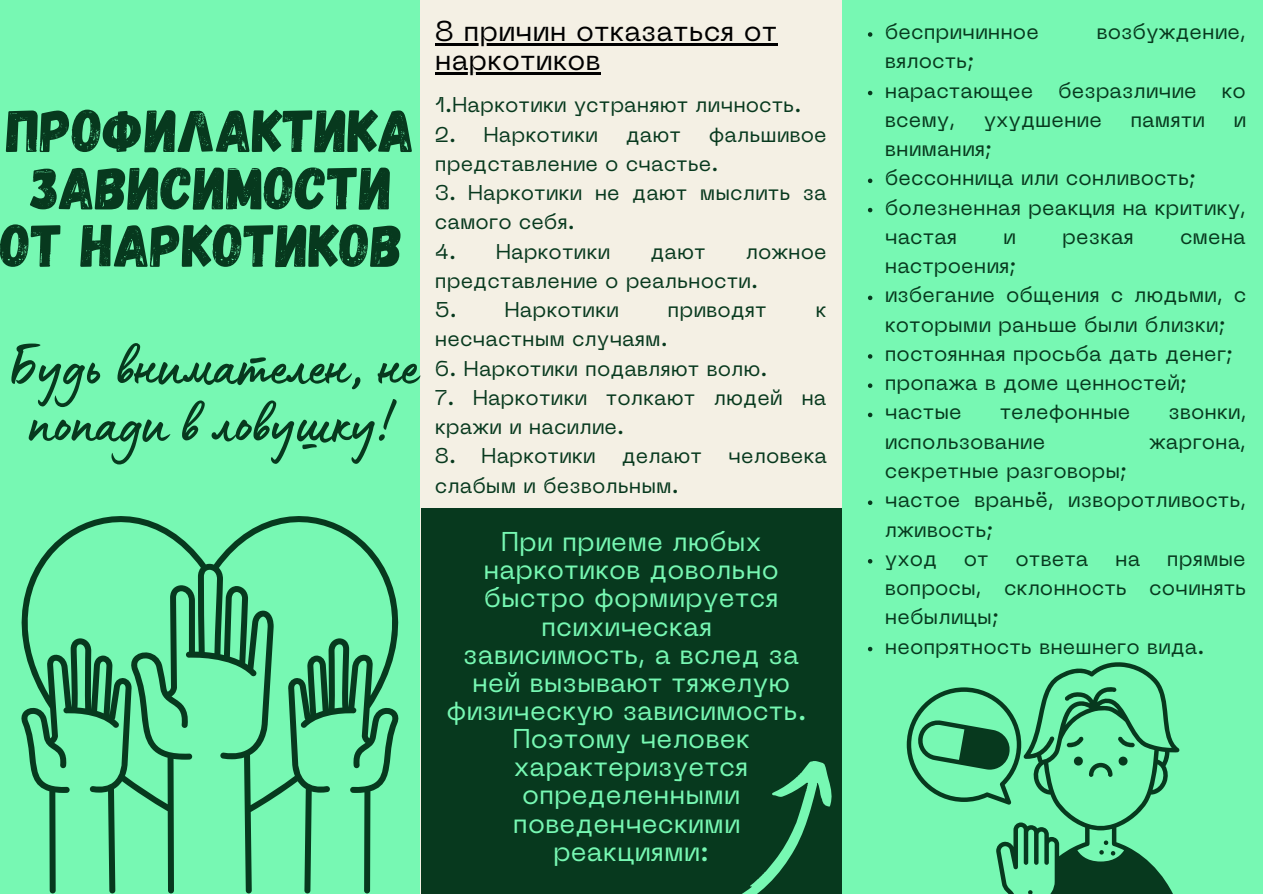
<style>
.page{position:relative;width:1263px;height:894px;background:#fff}
.page>*{position:absolute;margin:0;border:0;box-sizing:border-box;transform-origin:0 0}
.t1{font:60px/57.3px "Gagalin";color:#07391e;text-align:center}
.t2{font:60px/57.3px "Lumios Marker";color:#07391e;text-align:center}
.t3{font:28.5px/29.2px "PP Neue Machina";color:#000}
.t4{font:27px/28px "PP Neue Machina";color:#77f8b3;text-align:center}
.t5{font:21.15px/29.2px "PP Neue Machina";color:#07391e}
</style>
<div class="page">
<div style="left:0;top:0;width:1263px;height:893px;background:#77f8b3"></div>
<div style="left:420px;top:0;width:421px;height:893px;background:#f4f0e4"></div>
<div style="left:421px;top:508px;width:420px;height:385px;background:#07391e"></div>
<svg style="left:21px;top:516px;width:378px;height:377px"></svg>
<svg style="left:743px;top:746px;width:99px;height:147px"></svg>
<svg style="left:907px;top:662px;width:273px;height:231px"></svg>
<hr style="left:435px;top:43px;width:342px;height:3px;background:#000">
<hr style="left:435px;top:73px;width:166px;height:2px;background:#000">
<svg style="left:868px;top:32px;width:4px;height:5px"></svg>
<svg style="left:868px;top:91px;width:4px;height:4px"></svg>
<svg style="left:868px;top:178px;width:4px;height:5px"></svg>
<svg style="left:868px;top:208px;width:4px;height:4px"></svg>
<svg style="left:868px;top:295px;width:4px;height:5px"></svg>
<svg style="left:868px;top:354px;width:4px;height:4px"></svg>
<svg style="left:868px;top:383px;width:4px;height:5px"></svg>
<svg style="left:868px;top:412px;width:4px;height:5px"></svg>
<svg style="left:868px;top:500px;width:4px;height:5px"></svg>
<svg style="left:868px;top:559px;width:4px;height:4px"></svg>
<svg style="left:868px;top:646px;width:4px;height:5px"></svg>
<p class="t1" style="left:0;top:99px;width:416px">Профилактика зависимости от наркотиков</p>
<p class="t2" style="left:4px;top:347px;width:415px">Будь внимателен, не попади в ловушку!</p>
<p class="t3" style="left:435px;top:19px;width:344px">8 причин отказаться от наркотиков</p>
<p class="t5" style="left:435px;top:92px;width:368px">1.Наркотики устраняют личность.</p>
<p class="t5" style="left:435px;top:121px;width:165px">2. Наркотики</p>
<p class="t5" style="left:626px;top:121px;width:57px">дают</p>
<p class="t5" style="left:435px;top:121px;width:393px;text-indent:274px">фальшивое представление о счастье.</p>
<p class="t5" style="left:435px;top:180px;width:393px">3. Наркотики не дают мыслить за самого себя.</p>
<p class="t5" style="left:435px;top:238px;width:177px">4. Наркотики</p>
<p class="t5" style="left:650px;top:238px;width:57px">дают</p>
<p class="t5" style="left:435px;top:238px;width:393px;text-indent:311px">ложное представление о реальности.</p>
<p class="t5" style="left:435px;top:297px;width:186px">5. Наркотики</p>
<p class="t5" style="left:668px;top:297px;width:101px">приводят</p>
<p class="t5" style="left:815px;top:297px;width:13px">к</p>
<p class="t5" style="left:435px;top:326px;width:234px">несчастным случаям.</p>
<p class="t5" style="left:435px;top:355px;width:334px">6. Наркотики подавляют волю.</p>
<p class="t5" style="left:435px;top:385px;width:393px">7. Наркотики толкают людей на кражи и насилие.</p>
<p class="t5" style="left:435px;top:443px;width:394px">8. Наркотики делают человека слабым и безвольным.</p>
<p class="t4" style="left:483px;top:530px;width:297px">При приеме любых наркотиков довольно быстро формируется психическая</p>
<p class="t4" style="left:447px;top:642px;width:362px">зависимость, а вслед за ней вызывают тяжелую физическую зависимость.</p>
<p class="t4" style="left:512px;top:727px;width:239px">Поэтому человек характеризуется определенными поведенческими</p>
<p class="t4" style="left:553px;top:839px;width:157px">реакциями:</p>
<p class="t5" style="left:885px;top:19px;width:156px">беспричинное</p>
<p class="t5" style="left:1097px;top:19px;width:151px">возбуждение,</p>
<p class="t5" style="left:885px;top:48px;width:91px">вялость;</p>
<p class="t5" style="left:885px;top:77px;width:362px">нарастающее безразличие ко всему,</p>
<p class="t5" style="left:984px;top:107px;width:120px">ухудшение</p>
<p class="t5" style="left:1130px;top:107px;width:76px">памяти</p>
<p class="t5" style="left:1233px;top:107px;width:14px">и</p>
<p class="t5" style="left:885px;top:136px;width:109px">внимания;</p>
<p class="t5" style="left:885px;top:165px;width:313px">бессонница или сонливость;</p>
<p class="t5" style="left:885px;top:194px;width:363px">болезненная реакция на критику, частая</p>
<p class="t5" style="left:1003px;top:224px;width:14px">и</p>
<p class="t5" style="left:1062px;top:224px;width:73px">резкая</p>
<p class="t5" style="left:1180px;top:224px;width:67px">смена</p>
<p class="t5" style="left:885px;top:253px;width:133px">настроения;</p>
<p class="t5" style="left:885px;top:282px;width:363px">избегание общения с людьми, с которыми раньше были близки;</p>
<p class="t5" style="left:885px;top:341px;width:350px">постоянная просьба дать денег;</p>
<p class="t5" style="left:885px;top:370px;width:304px">пропажа в доме ценностей;</p>
<p class="t5" style="left:885px;top:399px;width:78px">частые</p>
<p class="t5" style="left:1000px;top:399px;width:132px">телефонные</p>
<p class="t5" style="left:1168px;top:399px;width:80px">звонки,</p>
<p class="t5" style="left:885px;top:428px;width:162px">использование</p>
<p class="t5" style="left:1149px;top:428px;width:98px">жаргона,</p>
<p class="t5" style="left:885px;top:458px;width:244px">секретные разговоры;</p>
<p class="t5" style="left:885px;top:487px;width:363px">частое враньё, изворотливость, лживость;</p>
<p class="t5" style="left:885px;top:545px;width:54px">уход</p>
<p class="t5" style="left:964px;top:545px;width:26px">от</p>
<p class="t5" style="left:1015px;top:545px;width:74px">ответа</p>
<p class="t5" style="left:1115px;top:545px;width:27px">на</p>
<p class="t5" style="left:885px;top:545px;width:363px;text-align:justify;text-indent:282px">прямые вопросы, склонность сочинять небылицы;</p>
<p class="t5" style="left:885px;top:633px;width:321px">неопрятность внешнего вида.</p>
</div>
